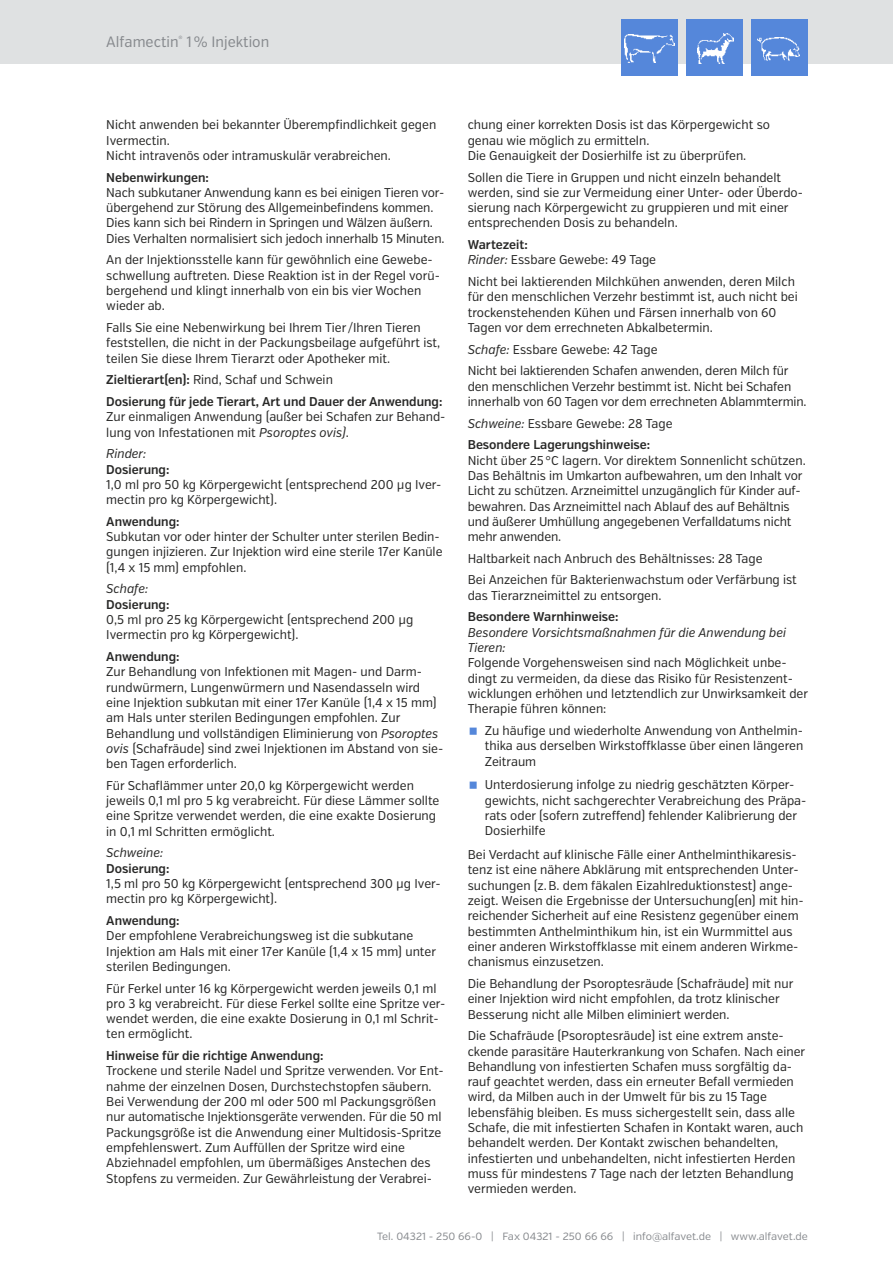
<style>
.page{position:relative;width:893px;height:1263px;background:#fff}
.page>*{position:absolute;margin:0;border:0;box-sizing:border-box;transform-origin:0 0}
.t1{font:15px "Verb Cond";color:#878a8e}
.t2{font:12.75px/15.3px "Verb Cond";color:#282827}
.t3{font:600 12.75px/21.8px "Verb Cond";color:#282827}
.t4{font:italic 12.75px/15.3px "Verb Cond";color:#282827}
.t5{font:10.5px "Verb";color:#878a8e}
.s1{font-weight:400}
.s2{font-style:italic}
.s3{font-weight:600}
.s4{font-weight:400;font-style:italic}
</style>
<div class="page">
<div style="left:0;top:0;width:893px;height:64px;background:#dfe1e2"></div>
<div style="left:621px;top:19px;width:56px;height:57px;background:#5587da"></div>
<img style="left:625px;top:34px;width:50px;height:29px">
<div style="left:686px;top:19px;width:57px;height:57px;background:#5587da"></div>
<div style="left:751px;top:19px;width:57px;height:57px;background:#5587da"></div>
<img style="left:758px;top:38px;width:42px;height:22px">
<img style="left:698px;top:34px;width:35px;height:30px">
<p class="t1" style="left:106px;top:33px;width:165px">Alfamectin<sup>®</sup> 1% Injektion</p>
<p class="t2" style="left:106px;top:117px;width:332px">Nicht anwenden bei bekannter Überempfindlichkeit gegen<br>Ivermectin.<br>Nicht intravenös oder intramuskulär verabreichen.</p>
<p class="t3" style="left:106px;top:166px;width:104px">Nebenwirkungen:</p>
<p class="t2" style="left:106px;top:185px;width:340px">Nach subkutaner Anwendung kann es bei einigen Tieren vor&shy;übergehend zur Störung des Allgemeinbefindens kommen.<br>Dies kann sich bei Rindern in Springen und Wälzen äußern.<br>Dies Verhalten normalisiert sich jedoch innerhalb 15 Minuten.</p>
<p class="t2" style="left:106px;top:253px;width:335px">An der Injektionsstelle kann für gewöhnlich eine Gewebe&shy;schwellung auftreten. Diese Reaktion ist in der Regel vorü&shy;bergehend und klingt innerhalb von ein bis vier Wochen wieder ab.</p>
<p class="t2" style="left:106px;top:320px;width:335px">Falls Sie eine Nebenwirkung bei Ihrem Tier/Ihren Tieren feststellen, die nicht in der Packungsbeilage aufgeführt ist, teilen Sie diese Ihrem Tierarzt oder Apotheker mit.</p>
<p class="t3" style="left:106px;top:369px;width:338px">Zieltierart(en): <span class="s1">Rind, Schaf und Schwein<br></span>Dosierung für jede Tierart, Art und Dauer der Anwendung:</p>
<p class="t2" style="left:106px;top:409px;width:341px">Zur einmaligen Anwendung (außer bei Schafen zur Behand&shy;lung von Infestationen mit <span class="s2">Psoroptes ovis)</span>.</p>
<p class="t4" style="left:106px;top:446px;width:42px">Rinder:</p>
<p class="t3" style="left:106px;top:458px;width:65px">Dosierung:</p>
<p class="t2" style="left:106px;top:477px;width:337px">1,0 ml pro 50 kg Körpergewicht (entsprechend 200 µg Iver&shy;mectin pro kg Körpergewicht).</p>
<p class="t3" style="left:106px;top:511px;width:75px">Anwendung:</p>
<p class="t2" style="left:106px;top:529px;width:338px">Subkutan vor oder hinter der Schulter unter sterilen Bedin&shy;gungen injizieren. Zur Injektion wird eine sterile 17er Kanüle (1,4 x 15 mm) empfohlen.</p>
<p class="t4" style="left:106px;top:581px;width:43px">Schafe:</p>
<p class="t3" style="left:106px;top:594px;width:65px">Dosierung:</p>
<p class="t2" style="left:106px;top:612px;width:309px">0,5 ml pro 25 kg Körpergewicht (entsprechend 200 µg<br>Ivermectin pro kg Körpergewicht).</p>
<p class="t3" style="left:106px;top:646px;width:75px">Anwendung:</p>
<p class="t2" style="left:106px;top:664px;width:338px">Zur Behandlung von Infektionen mit Magen- und Darm&shy;rundwürmern, Lungenwürmern und Nasendasseln wird eine Injektion subkutan mit einer 17er Kanüle (1,4 x 15 mm) am Hals unter sterilen Bedingungen empfohlen. Zur Behandlung und vollständigen Eliminierung von <span class="s2">Psoroptes ovis</span> (Schafräude) sind zwei Injektionen im Abstand von sie&shy;ben Tagen erforderlich.</p>
<p class="t2" style="left:106px;top:778px;width:335px">Für Schaflämmer unter 20,0 kg Körpergewicht werden jeweils 0,1 ml pro 5 kg verabreicht. Für diese Lämmer sollte eine Spritze verwendet werden, die eine exakte Dosierung in 0,1 ml Schritten ermöglicht.</p>
<p class="t4" style="left:106px;top:845px;width:58px">Schweine:</p>
<p class="t3" style="left:106px;top:857px;width:65px">Dosierung:</p>
<p class="t2" style="left:106px;top:876px;width:336px">1,5 ml pro 50 kg Körpergewicht (entsprechend 300 µg Iver&shy;mectin pro kg Körpergewicht).</p>
<p class="t3" style="left:106px;top:910px;width:75px">Anwendung:</p>
<p class="t2" style="left:106px;top:928px;width:331px">Der empfohlene Verabreichungsweg ist die subkutane<br>Injektion am Hals mit einer 17er Kanüle (1,4 x 15 mm) unter sterilen Bedingungen.</p>
<p class="t2" style="left:106px;top:981px;width:341px">Für Ferkel unter 16 kg Körpergewicht werden jeweils 0,1 ml pro 3 kg verabreicht. Für diese Ferkel sollte eine Spritze ver&shy;wendet werden, die eine exakte Dosierung in 0,1 ml Schrit&shy;ten ermöglicht.</p>
<p class="t3" style="left:106px;top:1045px;width:219px">Hinweise für die richtige Anwendung:</p>
<p class="t2" style="left:106px;top:1063px;width:339px">Trockene und sterile Nadel und Spritze verwenden. Vor Ent&shy;nahme der einzelnen Dosen, Durchstechstopfen säubern.<br>Bei Verwendung der 200 ml oder 500 ml Packungsgrößen nur automatische Injektionsgeräte verwenden. Für die 50 ml Packungsgröße ist die Anwendung einer Multidosis-Spritze empfehlenswert. Zum Auffüllen der Spritze wird eine Abziehnadel empfohlen, um übermäßiges Anstechen des Stopfens zu vermeiden. Zur Gewährleistung der Verabrei-</p>
<p class="t2" style="left:468px;top:117px;width:304px">chung einer korrekten Dosis ist das Körpergewicht so genau wie möglich zu ermitteln.<br>Die Genauigkeit der Dosierhilfe ist zu überprüfen.</p>
<p class="t2" style="left:468px;top:170px;width:337px">Sollen die Tiere in Gruppen und nicht einzeln behandelt werden, sind sie zur Vermeidung einer Unter- oder Überdo&shy;sierung nach Körpergewicht zu gruppieren und mit einer entsprechenden Dosis zu behandeln.</p>
<p class="t2" style="left:468px;top:237px;width:190px"><span class="s3">Wartezeit:<br></span><span class="s2">Rinder:</span> Essbare Gewebe: 49 Tage</p>
<p class="t2" style="left:468px;top:274px;width:332px">Nicht bei laktierenden Milchkühen anwenden, deren Milch für den menschlichen Verzehr bestimmt ist, auch nicht bei trockenstehenden Kühen und Färsen innerhalb von 60<br>Tagen vor dem errechneten Abkalbetermin.</p>
<p class="t2" style="left:468px;top:339px;width:322px;line-height:21.8px"><span class="s2">Schafe:</span> Essbare Gewebe: 42 Tage<br>Nicht bei laktierenden Schafen anwenden, deren Milch für</p>
<p class="t2" style="left:468px;top:379px;width:340px">den menschlichen Verzehr bestimmt ist. Nicht bei Schafen innerhalb von 60 Tagen vor dem errechneten Ablammtermin.</p>
<p class="t3" style="left:468px;top:412px;width:206px"><span class="s4">Schweine:</span> <span class="s1">Essbare Gewebe: 28 Tage<br></span>Besondere Lagerungshinweise:</p>
<p class="t2" style="left:468px;top:453px;width:339px">Nicht über 25°C lagern. Vor direktem Sonnenlicht schützen.<br>Das Behältnis im Umkarton aufbewahren, um den Inhalt vor Licht zu schützen. Arzneimittel unzugänglich für Kinder auf&shy;bewahren. Das Arzneimittel nach Ablauf des auf Behältnis und äußerer Umhüllung angegebenen Verfalldatums nicht mehr anwenden.</p>
<p class="t2" style="left:468px;top:548px;width:331px;line-height:21.8px">Haltbarkeit nach Anbruch des Behältnisses: 28 Tage<br>Bei Anzeichen für Bakterienwachstum oder Verfärbung ist</p>
<p class="t2" style="left:468px;top:588px;width:195px">das Tierarzneimittel zu entsorgen.</p>
<p class="t3" style="left:468px;top:606px;width:152px">Besondere Warnhinweise:</p>
<p class="t4" style="left:468px;top:625px;width:320px">Besondere Vorsichtsmaßnahmen für die Anwendung bei<br>Tieren:</p>
<p class="t2" style="left:468px;top:655px;width:342px">Folgende Vorgehensweisen sind nach Möglichkeit unbe&shy;dingt zu vermeiden, da diese das Risiko für Resistenzent&shy;wicklungen erhöhen und letztendlich zur Unwirksamkeit der Therapie führen können:</p>
<p class="t2" style="left:485px;top:723px;width:320px">Zu häufige und wiederholte Anwendung von Anthelmin&shy;thika aus derselben Wirkstoffklasse über einen längeren<br>Zeitraum</p>
<p class="t2" style="left:485px;top:777px;width:323px">Unterdosierung infolge zu niedrig geschätzten Körper&shy;gewichts, nicht sachgerechter Verabreichung des Präpa&shy;rats oder (sofern zutreffend) fehlender Kalibrierung der Dosierhilfe</p>
<p class="t2" style="left:468px;top:847px;width:338px">Bei Verdacht auf klinische Fälle einer Anthelminthikaresis&shy;tenz ist eine nähere Abklärung mit entsprechenden Unter&shy;suchungen (z.B. dem fäkalen Eizahlreduktionstest) ange&shy;zeigt. Weisen die Ergebnisse der Untersuchung(en) mit hin&shy;reichender Sicherheit auf eine Resistenz gegenüber einem bestimmten Anthelminthikum hin, ist ein Wurmmittel aus einer anderen Wirkstoffklasse mit einem anderen Wirkme&shy;chanismus einzusetzen.</p>
<p class="t2" style="left:468px;top:976px;width:327px">Die Behandlung der Psoroptesräude (Schafräude) mit nur einer Injektion wird nicht empfohlen, da trotz klinischer<br>Besserung nicht alle Milben eliminiert werden.</p>
<p class="t2" style="left:468px;top:1028px;width:339px">Die Schafräude (Psoroptesräude) ist eine extrem anste&shy;ckende parasitäre Hauterkrankung von Schafen. Nach einer Behandlung von infestierten Schafen muss sorgfältig da&shy;rauf geachtet werden, dass ein erneuter Befall vermieden wird, da Milben auch in der Umwelt für bis zu 15 Tage lebensfähig bleiben. Es muss sichergestellt sein, dass alle Schafe, die mit infestierten Schafen in Kontakt waren, auch behandelt werden. Der Kontakt zwischen behandelten, infestierten und unbehandelten, nicht infestierten Herden muss für mindestens 7 Tage nach der letzten Behandlung vermieden werden.</p>
<p class="t5" style="left:377px;top:1229px;width:432px">Tel. 04321 - 250 66-0 | Fax 04321 - 250 66 66 | info@alfavet.de | www.alfavet.de</p>
</div>
